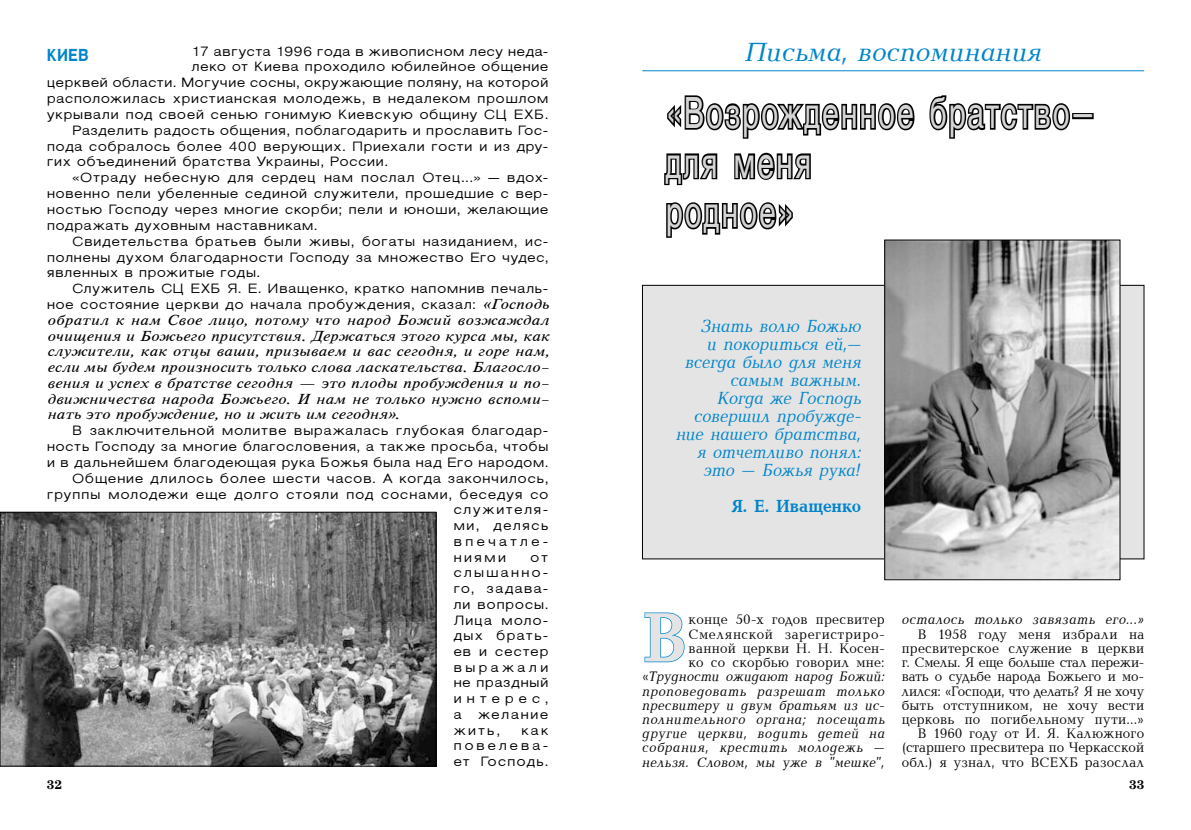
<style>
.page{position:relative;width:1191px;height:830px;background:#fff}
.page>*{position:absolute;margin:0;border:0;box-sizing:border-box;transform-origin:0 0}
.t1{font:700 72.15px "Baltica";color:#e4e4e4;scale:.95 1}
.t2{font:49.5px/49.5px "Helvetica AG";letter-spacing:.055em;color:#d5d5d5;scale:.7 1}
.t3{font:italic 27px "Baltica";letter-spacing:.005em;color:#0084ca}
.t4{font:italic 18px/18px "Baltica";letter-spacing:-.005em;color:#0084ca;text-align:right;scale:.94 1}
.t5{font:700 18px "Baltica";letter-spacing:-.005em;color:#0084ca;scale:.94 1}
.t6{font:700 18px "Helvetika";color:#0084ca;scale:.9 1}
.t7{font:15px/15.8px "Helvetika";letter-spacing:.015em;color:#000;text-align:justify;scale:1.18 1}
.t8{font:15px/15.8px "Roman RU Italic";letter-spacing:.015em;color:#000;text-align:justify;scale:1.18 1}
.t9{font:15px "Helvetika";letter-spacing:.065em;color:#000;scale:1.18 1}
.t10{font:15px "Helvetika";letter-spacing:.055em;color:#000;scale:1.18 1}
.t11{font:15px "Helvetika";letter-spacing:.16em;color:#000;scale:1.18 1}
.t12{font:italic 14.1px/14.2px "Baltica";letter-spacing:.035em;color:#000;text-align:right;scale:.94 1}
.t13{font:14.1px/14.2px "Baltica";letter-spacing:.01em;color:#000;text-align:right;scale:.94 1}
.t14{font:700 12.6px "Shkolnaya";color:#000}
.s1{font-family:"Roman RU Italic"}
.s2{font-style:normal}
</style>
<div class="page">
<img style="left:2px;top:513px;width:432px;height:251px">
<div style="left:0;top:511px;width:436px;height:255px;border:1px solid #000"></div>
<div style="left:642px;top:285px;width:502px;height:273px;background:#e4e4e4"></div>
<svg style="left:644px;top:612px;width:41px;height:50px"></svg>
<img style="left:886px;top:241px;width:232px;height:337px">
<div style="left:884px;top:239px;width:236px;height:341px;border:1px solid #000"></div>
<svg style="left:667px;top:95px;width:248px;height:44px"></svg>
<svg style="left:929px;top:95px;width:142px;height:44px"></svg>
<div style="left:1072px;top:113px;width:21px;height:6px;border:3px solid #000"></div>
<svg style="left:664px;top:153px;width:54px;height:33px"></svg>
<svg style="left:734px;top:152px;width:77px;height:28px"></svg>
<svg style="left:666px;top:202px;width:127px;height:36px"></svg>
<hr style="left:642px;top:70px;width:502px;height:1px;background:#0084ca">
<p class="t6" style="left:47px;top:45px;width:48px">КИЕВ</p>
<p class="t7" style="left:192px;top:44px;width:304px">17 августа 1996 года в живописном лесу неда-</p>
<p class="t7" style="left:192px;top:59px;width:304px">леко от Киева проходило юбилейное общение</p>
<p class="t7" style="left:47px;top:75px;width:427px">церквей области. Могучие сосны, окружающие поляну, на которой</p>
<p class="t7" style="left:47px;top:91px;width:427px">расположилась христианская молодежь, в недалеком прошлом</p>
<p class="t7" style="left:47px;top:106px;width:427px">укрывали под своей сенью гонимую Киевскую общину СЦ ЕХБ.</p>
<p class="t7" style="left:72px;top:123px;width:405px">Разделить радость общения, поблагодарить и прославить Гос-</p>
<p class="t7" style="left:47px;top:138px;width:427px">пода собралось более 400 верующих. Приехали гости и из дру-</p>
<p class="t7" style="left:47px;top:154px;width:291px">гих объединений братства Украины, России.</p>
<p class="t7" style="left:72px;top:170px;width:405px">«Отраду небесную для сердец нам послал Отец...» — вдох-</p>
<p class="t7" style="left:47px;top:186px;width:427px">новенно пели убеленные сединой служители, прошедшие с вер-</p>
<p class="t7" style="left:47px;top:202px;width:427px">ностью Господу через многие скорби; пели и юноши, желающие</p>
<p class="t7" style="left:47px;top:217px;width:231px">подражать духовным наставникам.</p>
<p class="t7" style="left:72px;top:233px;width:405px">Свидетельства братьев были живы, богаты назиданием, ис-</p>
<p class="t7" style="left:47px;top:249px;width:427px">полнены духом благодарности Господу за множество Его чудес,</p>
<p class="t7" style="left:47px;top:265px;width:182px">явленных в прожитые годы.</p>
<p class="t7" style="left:72px;top:281px;width:405px">Служитель СЦ ЕХБ Я. Е. Иващенко, кратко напомнив печаль-</p>
<p class="t7" style="left:47px;top:297px;width:427px">ное состояние церкви до начала пробуждения, сказал: <span class="s1">«Господь</span></p>
<p class="t8" style="left:47px;top:312px;width:427px">обратил к нам Свое лицо, потому что народ Божий возжаждал очищения и Божьего присутствия. Держаться этого курса мы, как служители, как отцы ваши, призываем и вас сегодня, и горе нам, если мы будем произносить только слова ласкательства. Благосло&shy;вения и успех в братстве сегодня — это плоды пробуждения и по&shy;движничества народа Божьего. И нам не только нужно вспоми&shy;нать это пробуждение, но и жить им сегодня».</p>
<p class="t7" style="left:72px;top:423px;width:405px">В заключительной молитве выражалась глубокая благодар-</p>
<p class="t7" style="left:47px;top:439px;width:427px">ность Господу за многие благословения, а также просьба, чтобы</p>
<p class="t7" style="left:47px;top:454px;width:427px">и в дальнейшем благодеющая рука Божья была над Его народом.</p>
<p class="t7" style="left:72px;top:470px;width:405px">Общение длилось более шести часов. А когда закончилось,</p>
<p class="t7" style="left:47px;top:486px;width:427px">группы молодежи еще долго стояли под соснами, беседуя со</p>
<p class="t9" style="left:453px;top:502px;width:82px">служителя-</p>
<p class="t10" style="left:453px;top:518px;width:82px">ми, делясь</p>
<p class="t11" style="left:453px;top:533px;width:82px">впечатле-</p>
<p class="t7" style="left:453px;top:549px;width:46px">ниями</p>
<p class="t7" style="left:453px;top:549px;width:82px;text-indent:77px">от слышанно&shy;го, задава&shy;ли вопросы.<br>Лица моло&shy;дых брать&shy;ев и сестер выражали не праздный интерес, а желание жить,</p>
<p class="t7" style="left:453px;top:722px;width:82px;text-indent:68px">как повелева&shy;ет Господь.</p>
<h3 class="t3" style="left:744px;top:39px;width:298px">Письма, воспоминания</h3>
<h2 class="t2" style="left:665px;top:88px;width:613px">«Возрожденное братство— для меня<br>родное»</h2>
<p class="t4" style="left:676px;top:317px;width:199px">Знать волю Божью<br>и покориться ей,— всегда было для меня самым важным.<br>Когда же Господь совершил пробужде&shy;ние нашего братства, я отчетливо понял: это — Божья рука!</p>
<p class="t5" style="left:731px;top:496px;width:140px">Я. Е. Иващенко</p>
<h1 class="t1" style="left:642px;top:599px;width:48px">В</h1>
<p class="t12" style="left:642px;top:613px;width:259px"><span class="s2">конце 50-х годов пресвитер<br>Cмелянской зарегистриро&shy;ванной церкви Н. Н. Косен-<br>ко со скорбью говорил мне: «</span>Трудности ожидают народ Божий: проповедовать разрешат только пресвитеру и двум братьям из ис&shy;полнительного органа; посещать другие церкви, водить детей на собрания, крестить молодежь — нельзя. Словом, мы уже в "мешке",</p>
<p class="t12" style="left:901px;top:613px;width:259px">осталось только завязать его...»</p>
<p class="t13" style="left:901px;top:627px;width:259px">В 1958 году меня избрали на пресвитерское служение в церкви г. Смелы. Я еще больше стал пережи&shy;вать о судьбе народа Божьего и мо&shy;лился: «Господи, что делать? Я не хочу быть отступником, не хочу вести церковь по погибельному пути...»<br>В 1960 году от И. Я. Калюжного (старшего пресвитера по Черкасской обл.) я узнал, что ВСЕХБ разослал</p>
<p class="t14" style="left:47px;top:777px;width:8px">32</p>
<p class="t14" style="left:1129px;top:777px;width:9px">33</p>
</div>
